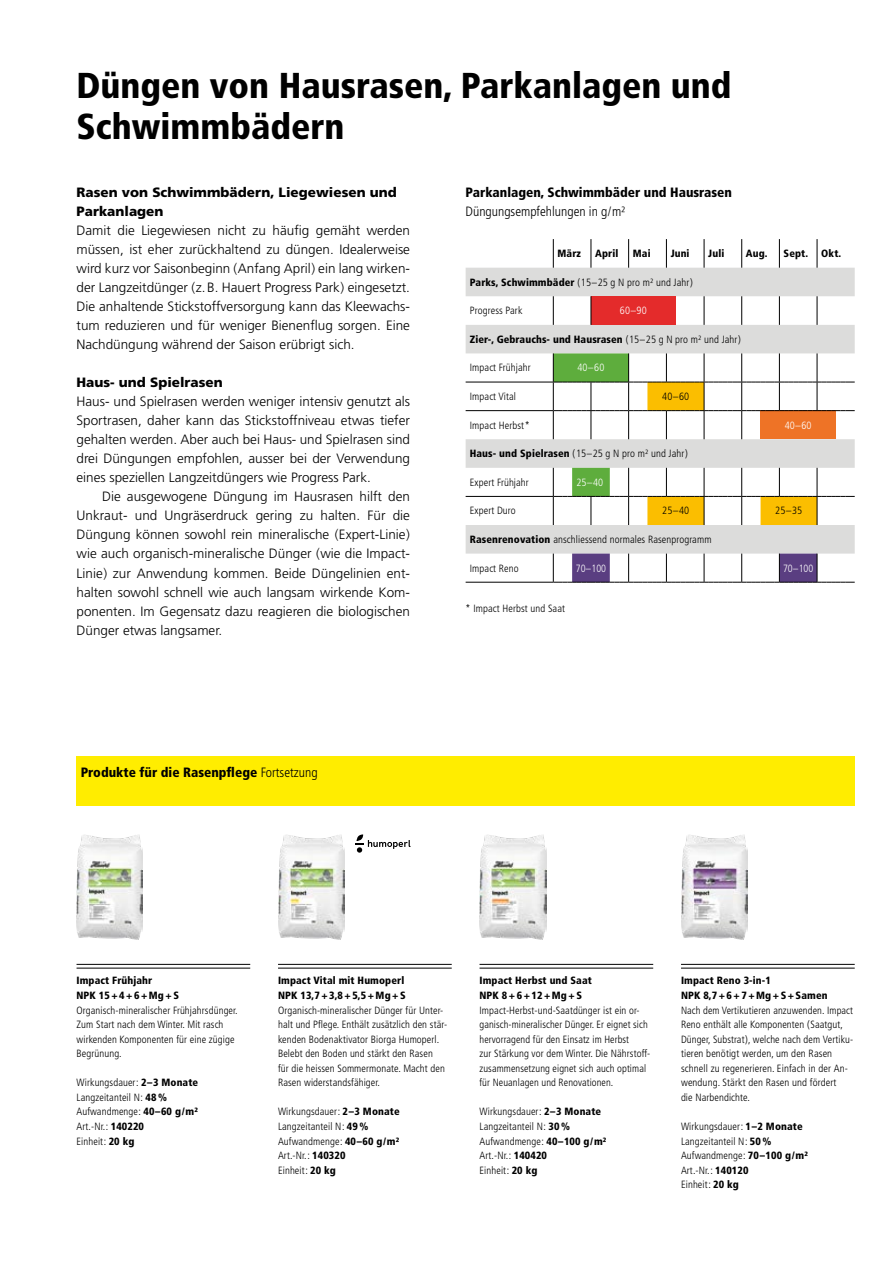
<style>
.page{position:relative;width:893px;height:1263px;background:#fff}
.page>*{position:absolute;margin:0;border:0;box-sizing:border-box;transform-origin:0 0}
.t1{font:900 condensed 36px/40.5px "Frutiger LT Std";color:#000}
.t2{font:300 13.5px/19px "Frutiger LT Std";color:#000;text-align:justify}
.t3{font:900 condensed 13.5px "Frutiger LT Std";color:#000}
.t4{font:900 13.5px/19px "Frutiger LT Std";color:#000}
.t5{font:300 condensed 13.5px "Frutiger LT Std";color:#000}
.t6{font:300 condensed 10.5px/14.5px "Frutiger LT Std";letter-spacing:.01em;color:#000}
.t7{font:900 condensed 10.5px/14.5px "Frutiger LT Std";letter-spacing:.01em;color:#000}
.t8{font:300 condensed 10.5px "Frutiger LT Std";letter-spacing:.01em;color:#fff}
.s1{font-weight:300}
.s2{font-weight:900}
</style>
<div class="page">
<img style="left:76px;top:835px;width:67px;height:104px">
<img style="left:278px;top:835px;width:67px;height:104px">
<img style="left:479px;top:835px;width:67px;height:104px">
<img style="left:681px;top:835px;width:67px;height:104px">
<svg style="left:355px;top:834px;width:55px;height:19px"></svg>
<div style="left:77px;top:756px;width:778px;height:50px;background:#ffed00"></div>
<svg style="left:466px;top:268px;width:389px;height:286px;fill:#dcdcdb"></svg>
<div style="left:591px;top:296px;width:85px;height:29px;background:#e42b2b"></div>
<svg style="left:553px;top:239px;width:1px;height:29px"></svg>
<svg style="left:591px;top:239px;width:1px;height:29px"></svg>
<svg style="left:628px;top:239px;width:1px;height:29px"></svg>
<svg style="left:666px;top:239px;width:1px;height:29px"></svg>
<svg style="left:704px;top:239px;width:1px;height:29px"></svg>
<svg style="left:741px;top:239px;width:1px;height:29px"></svg>
<svg style="left:779px;top:239px;width:1px;height:29px"></svg>
<svg style="left:553px;top:296px;width:1px;height:29px"></svg>
<svg style="left:591px;top:296px;width:1px;height:29px"></svg>
<hr style="left:466px;top:382px;width:87px;height:1px;background:#000">
<hr style="left:466px;top:496px;width:87px;height:1px;background:#000">
<hr style="left:466px;top:410px;width:87px;height:1px;background:#000">
<svg style="left:817px;top:239px;width:1px;height:29px"></svg>
<svg style="left:704px;top:296px;width:1px;height:29px"></svg>
<svg style="left:741px;top:296px;width:1px;height:29px"></svg>
<svg style="left:779px;top:296px;width:1px;height:29px"></svg>
<svg style="left:817px;top:296px;width:1px;height:29px"></svg>
<hr style="left:466px;top:582px;width:87px;height:1px;background:#000">
<svg style="left:553px;top:353px;width:302px;height:172px"></svg>
<svg style="left:553px;top:554px;width:302px;height:29px"></svg>
<hr style="left:77px;top:964px;width:173px;height:1px;background:#000">
<hr style="left:77px;top:968px;width:173px;height:1px;background:#000">
<hr style="left:278px;top:964px;width:174px;height:1px;background:#000">
<hr style="left:278px;top:968px;width:174px;height:1px;background:#000">
<hr style="left:479px;top:964px;width:174px;height:1px;background:#000">
<hr style="left:479px;top:968px;width:174px;height:1px;background:#000">
<hr style="left:681px;top:964px;width:174px;height:1px;background:#000">
<hr style="left:681px;top:968px;width:174px;height:1px;background:#000">
<h1 class="t1" style="left:77px;top:65px;width:657px">Düngen von Hausrasen, Parkanlagen und<br>Schwimmbädern</h1>
<p class="t4" style="left:77px;top:182px;width:322px">Rasen von Schwimmbädern, Liegewiesen und<br>Parkanlagen</p>
<p class="t2" style="left:77px;top:221px;width:335px">Damit die Liegewiesen nicht zu häufig gemäht werden müssen, ist eher zurückhaltend zu düngen. Idealerweise wird kurz vor Saisonbeginn ( Anfang April ) ein lang wirken&shy;der Langzeitdünger ( z. B. Hauert Progress Park ) eingesetzt.<br>Die anhaltende Stickstoffversorgung kann das Kleewachs&shy;tum reduzieren und für weniger Bienenflug sorgen. Eine Nachdüngung während der Saison erübrigt sich.</p>
<p class="t4" style="left:77px;top:373px;width:148px">Haus- und Spielrasen</p>
<p class="t2" style="left:77px;top:392px;width:335px">Haus- und Spielrasen werden weniger intensiv genutzt als Sportrasen, daher kann das Stickstoffniveau etwas tiefer gehalten werden. Aber auch bei Haus- und Spielrasen sind drei Düngungen empfohlen, ausser bei der Verwendung eines speziellen Langzeitdüngers wie Progress Park.</p>
<p class="t2" style="left:77px;top:487px;width:335px;text-indent:26px">Die ausgewogene Düngung im Hausrasen hilft den Unkraut- und Ungräserdruck gering zu halten. Für die Düngung können sowohl rein mineralische ( Expert-Linie ) wie auch organisch-mineralische Dünger ( wie die Impact-Linie ) zur Anwendung kommen. Beide Düngelinien ent&shy;halten sowohl schnell wie auch langsam wirkende Kom&shy;ponenten. Im Gegensatz dazu reagieren die biologischen Dünger etwas langsamer.</p>
<p class="t3" style="left:81px;top:764px;width:238px">Produkte für die Rasenpflege <span class="s1">Fortsetzung</span></p>
<p class="t3" style="left:466px;top:184px;width:268px">Parkanlagen, Schwimmbäder und Hausrasen</p>
<p class="t5" style="left:466px;top:203px;width:161px">Düngungsempfehlungen in g / m²</p>
<p class="t7" style="left:558px;top:246px;width:25px">März</p>
<p class="t7" style="left:595px;top:246px;width:25px">April</p>
<p class="t7" style="left:633px;top:246px;width:19px">Mai</p>
<p class="t7" style="left:671px;top:246px;width:20px">Juni</p>
<p class="t7" style="left:708px;top:246px;width:17px">Juli</p>
<p class="t7" style="left:746px;top:246px;width:23px">Aug.</p>
<p class="t7" style="left:784px;top:246px;width:59px">Sept. Okt.</p>
<p class="t6" style="left:470px;top:275px;width:224px"><span class="s2">Parks, Schwimmbäder</span> ( 15 – 25 g N pro m² und Jahr )</p>
<p class="t6" style="left:470px;top:303px;width:54px">Progress Park</p>
<p class="t8" style="left:620px;top:305px;width:28px">60 – 90</p>
<p class="t7" style="left:470px;top:332px;width:273px">Zier-, Gebrauchs- und Hausrasen <span class="s1">( 15 – 25 g N pro m² und Jahr )</span></p>
<p class="t6" style="left:470px;top:361px;width:62px">Impact Frühjahr</p>
<p class="t8" style="left:577px;top:362px;width:28px">40 – 60</p>
<p class="t6" style="left:470px;top:389px;width:48px">Impact Vital</p>
<p class="t6" style="left:662px;top:389px;width:28px">40 – 60</p>
<p class="t6" style="left:470px;top:418px;width:62px">Impact Herbst *</p>
<p class="t8" style="left:785px;top:419px;width:28px">40 – 60</p>
<p class="t6" style="left:470px;top:446px;width:219px"><span class="s2">Haus- und Spielrasen</span> ( 15 – 25 g N pro m² und Jahr )</p>
<p class="t6" style="left:470px;top:475px;width:61px">Expert Frühjahr</p>
<p class="t8" style="left:576px;top:476px;width:28px">25 – 40</p>
<p class="t6" style="left:470px;top:504px;width:47px">Expert Duro</p>
<p class="t6" style="left:662px;top:504px;width:28px">25 – 40</p>
<p class="t6" style="left:775px;top:504px;width:28px">25 – 35</p>
<p class="t6" style="left:470px;top:532px;width:243px"><span class="s2">Rasenrenovation</span> anschliessend normales Rasenprogramm</p>
<p class="t6" style="left:470px;top:561px;width:50px">Impact Reno</p>
<p class="t8" style="left:576px;top:562px;width:32px">70 – 100</p>
<p class="t8" style="left:783px;top:562px;width:32px">70 – 100</p>
<p class="t6" style="left:466px;top:601px;width:101px">* Impact Herbst und Saat</p>
<p class="t7" style="left:77px;top:973px;width:104px">Impact Frühjahr<br>NPK 15 + 4 + 6 + Mg + S</p>
<p class="t6" style="left:77px;top:1003px;width:163px">Organisch-mineralischer Frühjahrsdünger.<br>Zum Start nach dem Winter. Mit rasch wirkenden Komponenten für eine zügige Begrünung.</p>
<p class="t6" style="left:77px;top:1075px;width:123px">Wirkungsdauer : <span class="s2">2 – 3 Monate<br></span>Langzeit anteil N : <span class="s2">48 %<br></span>Aufwandmenge : <span class="s2">40 – 60 g / m²<br></span>Art.-Nr. : <span class="s2">140220<br></span>Einheit : <span class="s2">20 kg</span></p>
<p class="t7" style="left:278px;top:973px;width:129px">Impact Vital mit Humoperl<br>NPK 13,7 + 3,8 + 5,5 + Mg + S</p>
<p class="t6" style="left:278px;top:1003px;width:171px">Organisch-mineralischer Dünger für Unter&shy;halt und Pflege. Enthält zusätzlich den stär&shy;kenden Bodenaktivator Biorga Humoperl.<br>Belebt den Boden und stärkt den Rasen<br>für die heissen Sommermonate. Macht den Rasen widerstandsfähiger.</p>
<p class="t6" style="left:278px;top:1105px;width:123px">Wirkungsdauer : <span class="s2">2 – 3 Monate<br></span>Langzeit anteil N : <span class="s2">49 %<br></span>Aufwandmenge : <span class="s2">40 – 60 g / m²<br></span>Art.-Nr. : <span class="s2">140320<br></span>Einheit : <span class="s2">20 kg</span></p>
<p class="t7" style="left:479px;top:973px;width:114px">Impact Herbst und Saat<br>NPK 8 + 6 + 12 + Mg + S</p>
<p class="t6" style="left:479px;top:1003px;width:172px">Impact-Herbst-und-Saatdünger ist ein or&shy;ganisch-mineralischer Dünger. Er eignet sich hervorragend für den Einsatz im Herbst<br>zur Stärkung vor dem Winter. Die Nährstoff&shy;zusammensetzung eignet sich auch optimal für Neuanlagen und Renovationen.</p>
<p class="t6" style="left:479px;top:1105px;width:128px">Wirkungsdauer : <span class="s2">2 – 3 Monate<br></span>Langzeit anteil N : <span class="s2">30 %<br></span>Aufwandmenge : <span class="s2">40 – 100 g / m²<br></span>Art.-Nr. : <span class="s2">140420<br></span>Einheit : <span class="s2">20 kg</span></p>
<p class="t7" style="left:681px;top:973px;width:148px">Impact Reno 3-in-1<br>NPK 8,7 + 6 + 7 + Mg + S + Samen</p>
<p class="t6" style="left:681px;top:1003px;width:174px">Nach dem Vertikutieren anzuwenden. Impact Reno enthält alle Komponenten ( Saatgut, Dünger, Substrat ), welche nach dem Vertiku&shy;tieren benötigt werden, um den Rasen schnell zu regenerieren. Einfach in der An&shy;wendung. Stärkt den Rasen und fördert<br>die Narbendichte.</p>
<p class="t6" style="left:681px;top:1119px;width:128px">Wirkungsdauer : <span class="s2">1 – 2 Monate<br></span>Langzeit anteil N : <span class="s2">50 %<br></span>Aufwandmenge : <span class="s2">70 – 100 g / m²<br></span>Art.-Nr. : <span class="s2">140120<br></span>Einheit : <span class="s2">20 kg</span></p>
</div>
